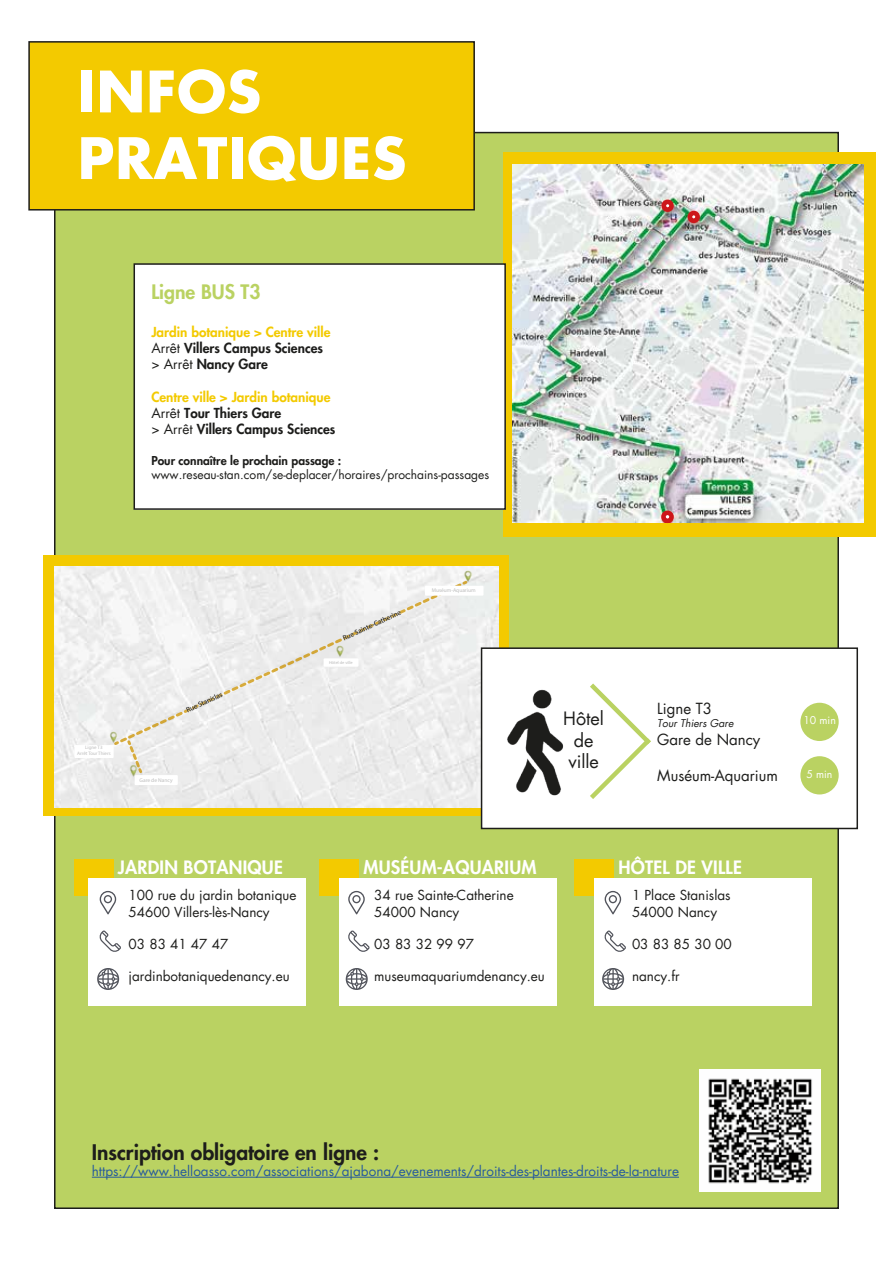
<style>
.page{position:relative;width:893px;height:1263px;background:#fff}
.page>*{position:absolute;margin:0;border:0;box-sizing:border-box;transform-origin:0 0}
.t1{font:700 55.5px/66.6px "Futura Std";letter-spacing:.015em;color:#fff}
.t2{font:800 21px "Futura Std";color:#1d1d1b}
.t3{font:800 19.5px "Futura Std";color:#bad262}
.t4{font:800 18px "Futura Std";letter-spacing:.015em;color:#fff}
.t5{font:18px/21.6px "Futura Std";color:#1d1d1b;text-align:center}
.t6{font:15px "Futura Std";color:#1d1d1b}
.t7{font:13.5px/16.2px "Futura Std";color:#1d1d1b}
.t8{font:800 13.5px/16.2px "Futura Std";color:#1d1d1b}
.t9{font:13.5px "Futura Std";color:#275b9c}
.t10{font:12px "Futura Std";color:#1d1d1b}
.t11{font:800 12px "Futura Std";color:#1d1d1b}
.t12{font:italic 10.5px "Futura Std";color:#1d1d1b}
.t13{font:10.5px "Futura Std";color:#fff}
.t14{font:5.4px "Myriad Pro";color:#bdbdbd}
.t15{font:4.95px/5.8px "Myriad Pro";color:#bdbdbd;text-align:center}
.t16{font:4.35px "Myriad Pro";color:#bdbdbd}
.s1{color:#f3ca00}
.s2{font-weight:400}
</style>
<div class="page">
<div style="left:55px;top:133px;width:783px;height:1075px;background:#bad262"></div>
<div style="left:29px;top:42px;width:445px;height:168px;background:#f3ca00"></div>
<div style="left:28px;top:41px;width:447px;height:170px;border:2px solid #1d1d1b"></div>
<div style="left:74px;top:859px;width:39px;height:37px;background:#f3ca00"></div>
<div style="left:89px;top:878px;width:217px;height:127px;background:#fff"></div>
<svg style="left:99px;top:930px;width:22px;height:22px"></svg>
<svg style="left:100px;top:891px;width:16px;height:23px"></svg>
<svg style="left:97px;top:968px;width:22px;height:22px"></svg>
<div style="left:319px;top:859px;width:40px;height:37px;background:#f3ca00"></div>
<div style="left:339px;top:878px;width:218px;height:127px;background:#fff"></div>
<svg style="left:348px;top:930px;width:22px;height:22px"></svg>
<svg style="left:348px;top:891px;width:17px;height:23px"></svg>
<svg style="left:346px;top:968px;width:22px;height:22px"></svg>
<div style="left:574px;top:859px;width:40px;height:37px;background:#f3ca00"></div>
<div style="left:594px;top:878px;width:218px;height:127px;background:#fff"></div>
<svg style="left:604px;top:930px;width:22px;height:22px"></svg>
<svg style="left:605px;top:891px;width:16px;height:23px"></svg>
<svg style="left:602px;top:968px;width:22px;height:22px"></svg>
<div style="left:43px;top:555px;width:466px;height:261px;background:#f3ca00"></div>
<img style="left:54px;top:566px;width:444px;height:241px">
<img style="left:460px;top:568px;width:16px;height:17px">
<img style="left:105px;top:729px;width:17px;height:17px">
<div style="left:136px;top:776px;width:41px;height:8px;background:#fff"></div>
<div style="left:135px;top:775px;width:43px;height:10px;border:2px solid #fff"></div>
<img style="left:125px;top:763px;width:17px;height:16px">
<svg style="left:127px;top:745px;width:15px;height:28px"></svg>
<svg style="left:464px;top:581px;width:3px;height:5px"></svg>
<svg style="left:116px;top:581px;width:348px;height:164px;background:#ededeb"></svg>
<svg style="left:114px;top:739px;width:7px;height:6px"></svg>
<div style="left:426px;top:587px;width:57px;height:8px;background:#fff"></div>
<div style="left:425px;top:586px;width:58px;height:10px;border:2px solid #fff"></div>
<div style="left:75px;top:746px;width:38px;height:11px;background:#fff"></div>
<div style="left:74px;top:745px;width:40px;height:13px;border:2px solid #fff"></div>
<svg style="left:342px;top:611px;width:59px;height:29px;background:#dedcd8"></svg>
<svg style="left:186px;top:693px;width:37px;height:19px"></svg>
<div style="left:482px;top:648px;width:375px;height:180px;background:#fff"></div>
<div style="left:481px;top:647px;width:377px;height:182px;border:2px solid #1d1d1b"></div>
<img style="left:469px;top:672px;width:95px;height:139px">
<svg style="left:590px;top:683px;width:61px;height:116px"></svg>
<div style="left:800px;top:756px;width:39px;height:38px;background:#bad262;border-radius:50%"></div>
<div style="left:800px;top:703px;width:39px;height:38px;background:#bad262;border-radius:50%"></div>
<div style="left:503px;top:152px;width:372px;height:385px;background:#f3ca00"></div>
<img style="left:512px;top:164px;width:352px;height:358px">
<div style="left:134px;top:264px;width:371px;height:245px;background:#fff"></div>
<div style="left:134px;top:263px;width:372px;height:247px;border:2px solid #1d1d1b"></div>
<div style="left:661px;top:510px;width:13px;height:13px;border:4px solid #cd171a;border-radius:50%"></div>
<div style="left:662px;top:200px;width:12px;height:12px;border:4px solid #cd171a;border-radius:50%"></div>
<div style="left:690px;top:213px;width:7px;height:8px;background:#fff;border-radius:50%"></div>
<div style="left:688px;top:211px;width:12px;height:12px;border:4px solid #cd171a;border-radius:50%"></div>
<hr style="left:92px;top:1177px;width:587px;height:1px;background:#275b9c">
<img style="left:699px;top:1069px;width:122px;height:122px">
<h1 class="t1" style="left:78px;top:58px;width:330px">INFOS<br>PRATIQUES</h1>
<h3 class="t3" style="left:151px;top:280px;width:111px">Ligne BUS T3</h3>
<p class="t8" style="left:151px;top:324px;width:181px"><span class="s1">Jardin botanique &gt; Centre ville<br></span><span class="s2">Arrêt</span> Villers Campus Sciences <span class="s2">&gt; Arrêt</span> Nancy Gare</p>
<p class="t8" style="left:151px;top:389px;width:186px"><span class="s1">Centre ville &gt; Jardin botanique<br></span><span class="s2">Arrêt</span> Tour Thiers Gare<br><span class="s2">&gt; Arrêt</span> Villers Campus Sciences</p>
<p class="t11" style="left:151px;top:453px;width:192px">Pour connaître le prochain passage :</p>
<p class="t10" style="left:151px;top:467px;width:339px">www.reseau-stan.com/se-deplacer/horaires/prochains-passages</p>
<p class="t15" style="left:77px;top:745px;width:35px">Ligne T3<br>Arrêt Tour Thiers</p>
<p class="t14" style="left:140px;top:777px;width:35px">Gare de Nancy</p>
<h3 class="t4" style="left:118px;top:856px;width:167px">JARDIN BOTANIQUE</h3>
<p class="t7" style="left:129px;top:887px;width:169px">100 rue du jardin botanique<br>54600 Villers-lès-Nancy</p>
<p class="t7" style="left:129px;top:936px;width:101px">03 83 41 47 47</p>
<p class="t7" style="left:129px;top:968px;width:163px">jardinbotaniquedenancy.eu</p>
<p class="t16" style="left:329px;top:660px;width:25px">Hôtel de ville</p>
<p class="t14" style="left:432px;top:587px;width:45px">Muséum-Aquarium</p>
<p class="t6" style="left:657px;top:699px;width:56px">Ligne T3</p>
<p class="t12" style="left:657px;top:716px;width:78px">Tour Thiers Gare</p>
<p class="t6" style="left:657px;top:730px;width:105px">Gare de Nancy</p>
<p class="t6" style="left:657px;top:766px;width:122px">Muséum-Aquarium</p>
<p class="t13" style="left:806px;top:767px;width:28px">5 min</p>
<h3 class="t5" style="left:563px;top:708px;width:42px">Hôtel</h3>
<p class="t13" style="left:803px;top:714px;width:34px">10 min</p>
<h3 class="t5" style="left:568px;top:729px;width:32px">de ville</h3>
<h3 class="t4" style="left:363px;top:856px;width:175px">MUSÉUM-AQUARIUM</h3>
<p class="t7" style="left:374px;top:887px;width:141px">34 rue Sainte-Catherine<br>54000 Nancy</p>
<p class="t7" style="left:374px;top:936px;width:101px">03 83 32 99 97</p>
<p class="t7" style="left:374px;top:968px;width:172px">museumaquariumdenancy.eu</p>
<h3 class="t4" style="left:618px;top:856px;width:125px">HÔTEL DE VILLE</h3>
<p class="t7" style="left:632px;top:887px;width:100px">1 Place Stanislas<br>54000 Nancy</p>
<p class="t7" style="left:632px;top:936px;width:101px">03 83 85 30 00</p>
<p class="t7" style="left:632px;top:968px;width:49px">nancy.fr</p>
<h2 class="t2" style="left:92px;top:1139px;width:289px">Inscription obligatoire en ligne :</h2>
<p class="t9" style="left:92px;top:1162px;width:589px">https://www.helloasso.com/associations/ajabona/evenements/droits-des-plantes-droits-de-la-nature</p>
</div>
